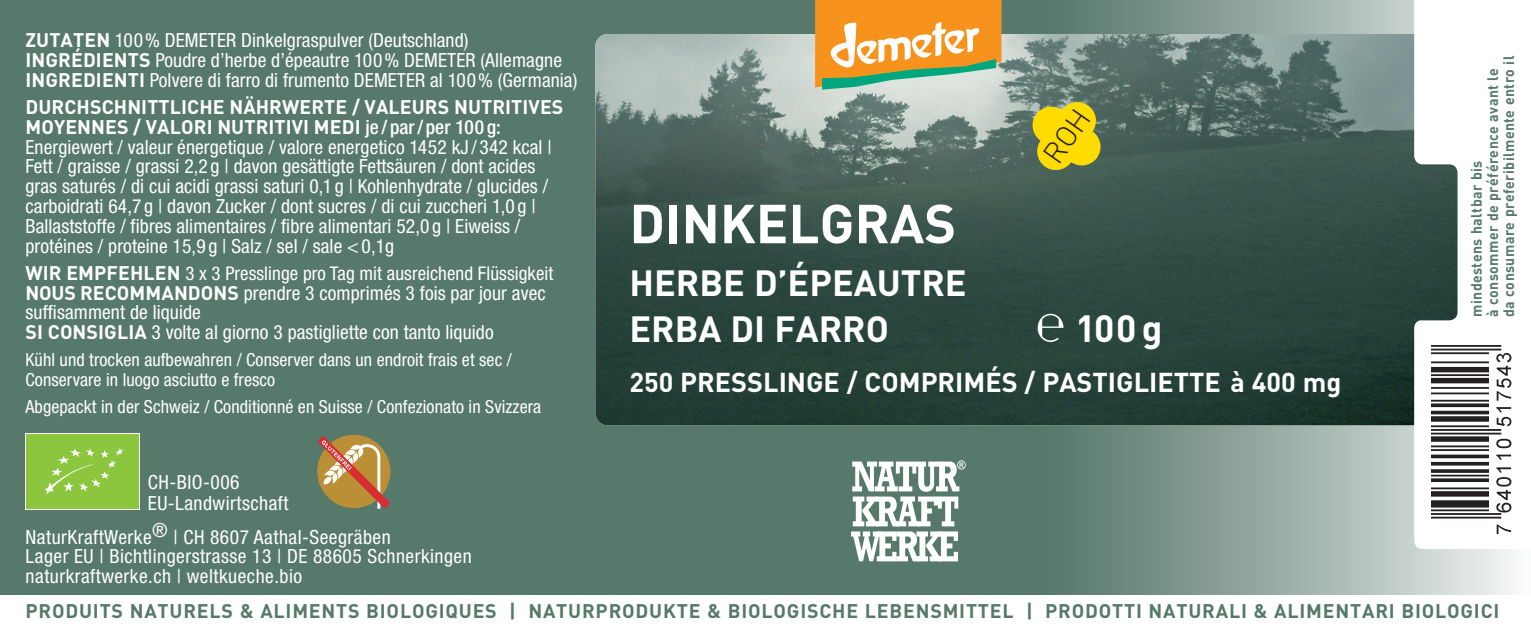
<style>
.page{position:relative;width:1531px;height:626px;background:#fff}
.page>*{position:absolute;margin:0;border:0;box-sizing:border-box;transform-origin:0 0}
.t1{font:700 54px "DIN";color:#fff}
.t2{font:700 37.5px "DIN";color:#fff}
.t3{font:700 36px/46.5px "DIN";color:#fff}
.t4{font:700 27px "DIN";color:#fff}
.t5{font:condensed 19.5px/19.8px "Helvetica Neue";letter-spacing:.005em;color:#fff}
.t6{font:condensed 19.5px/19.5px "Helvetica Neue";letter-spacing:.025em;color:#fff}
.t7{font:700 19.5px "DIN";letter-spacing:.04em;color:#56796b}
.t8{font:700 19.5px/19.8px "DIN";letter-spacing:.005em;color:#fff}
.t9{font:condensed 18.9px "Helvetica Neue";letter-spacing:.005em;color:#fff}
.t10{font:condensed 18px/19.8px "Helvetica Neue";letter-spacing:.005em;color:#fff}
.t11{font:700 15px/16.2px "DIN";letter-spacing:.03em;color:#56796b;scale:.94 1}
.t12{font:700 5.7px "Helvetica Rounded";color:#fff}
.s1{font-family:"DIN";font-weight:700;font-stretch:normal}
.s2{font-family:"Helvetica Neue";font-weight:500;font-stretch:condensed}
.s3{font-family:"DIN";font-weight:700;font-stretch:normal;font-size:19.5px}
</style>
<div class="page">
<div style="left:0;top:0;width:1531px;height:595px;background:#56796b"></div>
<div style="left:1042px;top:0;width:489px;height:595px;background:linear-gradient(to right,#4f7264,#f2f4f3)"></div>
<img style="left:595px;top:34px;width:819px;height:391px">
<svg style="left:851px;top:460px;width:115px;height:101px"></svg>
<svg style="left:1414px;top:0;width:117px;height:549px;background:#dce1df"></svg>
<div style="left:1422px;top:340px;width:107px;height:197px;background:#fff"></div>
<img style="left:1432px;top:346px;width:80px;height:188px">
<svg style="left:1037px;top:314px;width:26px;height:28px"></svg>
<svg style="left:815px;top:0;width:187px;height:90px;background:#deac5a"></svg>
<svg style="left:26px;top:433px;width:114px;height:77px"></svg>
<div style="left:27px;top:434px;width:112px;height:75px;background:#8bc63e"></div>
<svg style="left:44px;top:448px;width:80px;height:47px"></svg>
<svg style="left:318px;top:436px;width:72px;height:73px"></svg>
<svg style="left:1030px;top:100px;width:73px;height:73px;background:#c7b822"></svg>
<p class="t5" style="left:26px;top:31px;width:553px"><span class="s1">ZUTATEN</span> 100% DEMETER Dinkelgraspulver (Deutschland)<br><span class="s1">INGRÉDIENTS</span> Poudre d’herbe d’épeautre 100% DEMETER (Allemagne<br><span class="s1">INGREDIENTI</span> Polvere di farro di frumento DEMETER al 100% (Germania)</p>
<p class="t8" style="left:26px;top:96px;width:539px">DURCHSCHNITTLICHE NÄHRWERTE / VALEURS NUTRITIVES<br>MOYENNES / VALORI NUTRITIVI MEDI <span class="s2">je / par/ per 100 g:</span></p>
<p class="t5" style="left:26px;top:137px;width:528px">Energiewert / valeur énergetique / valore energetico 1452 kJ / 342 kcal | Fett / graisse / grassi 2,2 g | davon gesättigte Fettsäuren / dont acides gras saturés / di cui acidi grassi saturi 0,1 g | Kohlenhydrate / glucides / carboidrati 64,7 g | davon Zucker / dont sucres / di cui zuccheri 1,0 g | Ballaststoffe / fibres alimentaires / fibre alimentari 52,0 g | Eiweiss / protéines / proteine 15,9 g | Salz / sel / sale &lt;0,1g</p>
<p class="t9" style="left:26px;top:262px;width:529px"><span class="s3">WIR EMPFEHLEN</span> 3 x 3 Presslinge pro Tag mit ausreichend Flüssigkeit</p>
<p class="t5" style="left:26px;top:283px;width:522px"><span class="s1">NOUS RECOMMANDONS</span> prendre 3 comprimés 3 fois par jour avec suffisamment de liquide<br><span class="s1">SI CONSIGLIA</span> 3 volte al giorno 3 pastigliette con tanto liquido</p>
<p class="t10" style="left:26px;top:350px;width:488px">Kühl und trocken aufbewahren / Conserver dans un endroit frais et sec /<br>Conservare in luogo asciutto e fresco</p>
<p class="t10" style="left:26px;top:397px;width:517px">Abgepackt in der Schweiz / Conditionné en Suisse / Confezionato in Svizzera</p>
<p class="t6" style="left:148px;top:472px;width:142px;line-height:20.4px">CH-BIO-006<br>EU-Landwirtschaft</p>
<p class="t12" style="left:194px;top:484px;width:69px;rotate:45deg">GLIADIN 0,29MG/100G</p>
<p class="t6" style="left:26px;top:527px;width:448px">NaturKraftWerke® | CH 8607 Aathal-Seegräben<br>Lager EU | Bichtlingerstrasse 13 | DE 88605 Schnerkingen naturkraftwerke.ch | weltkueche.bio</p>
<h1 class="t1" style="left:629px;top:188px;width:328px">DINKELGRAS</h1>
<h3 class="t3" style="left:629px;top:258px;width:339px">HERBE D’ÉPEAUTRE<br>ERBA DI FARRO</h3>
<h3 class="t4" style="left:629px;top:364px;width:713px">250 PRESSLINGE / COMPRIMÉS / PASTIGLIETTE à 400 mg</h3>
<h2 class="t2" style="left:1075px;top:304px;width:89px">100g</h2>
<p class="t11" style="left:1467px;top:317px;width:279px;rotate:-90deg">mindestens haltbar bis<br>à consommer de préférence avant le da consumare preferibilmente entro il</p>
<p class="t7" style="left:26px;top:599px;width:1475px">PRODUITS NATURELS &amp; ALIMENTS BIOLOGIQUES | NATURPRODUKTE &amp; BIOLOGISCHE LEBENSMITTEL | PRODOTTI NATURALI &amp; ALIMENTARI BIOLOGICI</p>
</div>
